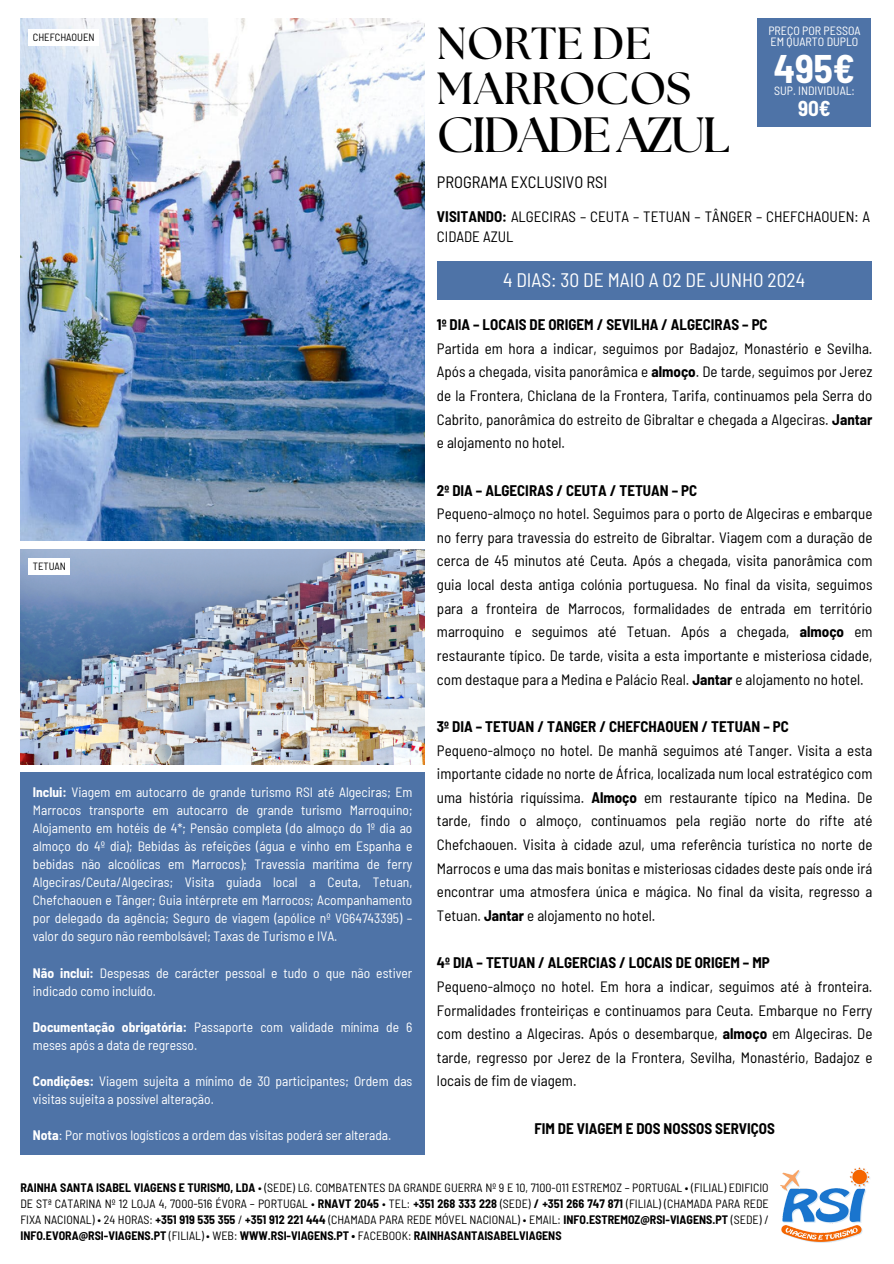
<style>
.page{position:relative;width:894px;height:1264px;background:#fff}
.page>*{position:absolute;margin:0;border:0;box-sizing:border-box;transform-origin:0 0}
.t1{font:700 49.35px "The Seasons";letter-spacing:-.04em;color:#000}
.t2{font:700 45px/45px "The Seasons";color:#000}
.t3{font:700 semi-condensed 39px "Barlow";color:#fff}
.t4{font:700 semi-condensed 21px "Barlow";color:#fff}
.t5{font:semi-condensed 19.5px "Barlow";color:#fff}
.t6{font:semi-condensed 16.5px "Barlow";color:#000}
.t7{font:semi-condensed 15px/23.7px "Barlow";color:#000;text-align:justify}
.t8{font:700 semi-condensed 15px "Barlow";color:#000}
.t9{font:semi-condensed 13.5px/18px "Barlow";color:#fff}
.t10{font:semi-condensed 12px/16px "Barlow";color:#000;text-align:justify}
.t11{font:semi-condensed 12px/11.2px "Barlow";color:#fff}
.t12{font:semi-condensed 10.5px "Barlow";color:#000}
.s1{font-weight:700}
</style>
<div class="page">
<img style="left:20px;top:18px;width:404px;height:522px">
<img style="left:780px;top:1167px;width:90px;height:75px">
<div style="left:20px;top:772px;width:404px;height:382px;background:#4e73a7"></div>
<div style="left:437px;top:261px;width:434px;height:39px;background:#4e73a7"></div>
<div style="left:757px;top:18px;width:114px;height:108px;background:#4e73a7"></div>
<img style="left:20px;top:549px;width:404px;height:215px">
<div style="left:29px;top:29px;width:70px;height:16px;background:#fff"></div>
<div style="left:29px;top:558px;width:41px;height:16px;background:#fff"></div>
<p class="t12" style="left:33px;top:30px;width:63px">CHEFCHAOUEN</p>
<p class="t12" style="left:33px;top:559px;width:35px">TETUAN</p>
<p class="t9" style="left:33px;top:783px;width:381px;text-align:justify"><span class="s1">Inclui:</span> Viagem em autocarro de grande turismo RSI até Algeciras; Em Marrocos transporte em autocarro de grande turismo Marroquino; Alojamento em hotéis de 4*; Pensão completa (do almoço do 1º dia ao almoço do 4º dia); Bebidas às refeições (água e vinho em Espanha e bebidas não alcoólicas em Marrocos); Travessia marítima de ferry Algeciras/Ceuta/Algeciras; Visita guiada local a Ceuta, Tetuan, Chefchaouen e Tânger; Guia intérprete em Marrocos; Acompanhamento por delegado da agência; Seguro de viagem (apólice nº VG64743395) – valor do seguro não reembolsável; Taxas de Turismo e IVA.</p>
<p class="t9" style="left:33px;top:963px;width:381px"><span class="s1">Não inclui:</span> Despesas de carácter pessoal e tudo o que não estiver indicado como incluído.</p>
<p class="t9" style="left:33px;top:1017px;width:381px"><span class="s1">Documentação obrigatória:</span> Passaporte com validade mínima de 6 meses após a data de regresso.</p>
<p class="t9" style="left:33px;top:1071px;width:381px"><span class="s1">Condições:</span> Viagem sujeita a mínimo de 30 participantes; Ordem das visitas sujeita a possível alteração.</p>
<p class="t9" style="left:33px;top:1125px;width:360px"><span class="s1">Nota</span>: Por motivos logísticos a ordem das visitas poderá ser alterada.</p>
<p class="t2" style="left:437px;top:23px;width:255px">NORTE DE<br>MARROCOS</p>
<p class="t1" style="left:437px;top:112px;width:294px">CIDADE AZUL</p>
<p class="t6" style="left:437px;top:172px;width:172px">PROGRAMA EXCLUSIVO RSI</p>
<p class="t11" style="left:768px;top:24px;width:94px">PREÇO POR PESSOA<br>EM QUARTO DUPLO</p>
<p class="t3" style="left:773px;top:44px;width:83px">495€</p>
<p class="t11" style="left:773px;top:85px;width:82px">SUP. INDIVIDUAL:</p>
<p class="t4" style="left:797px;top:95px;width:34px">90€</p>
<p class="t7" style="left:437px;top:206px;width:434px;line-height:20.2px"><span class="s1">VISITANDO:</span> ALGECIRAS – CEUTA – TETUAN – TÂNGER – CHEFCHAOUEN: A<br>CIDADE AZUL</p>
<p class="t5" style="left:503px;top:267px;width:303px">4 DIAS: 30 DE MAIO A 02 DE JUNHO 2024</p>
<p class="t8" style="left:437px;top:315px;width:332px">1º DIA – LOCAIS DE ORIGEM / SEVILHA / ALGECIRAS – PC</p>
<p class="t7" style="left:437px;top:336px;width:437px">Partida em hora a indicar, seguimos por Badajoz, Monastério e Sevilha.<br>Após a chegada, visita panorâmica e <span class="s1">almoço</span>. De tarde, seguimos por Jerez de la Frontera, Chiclana de la Frontera, Tarifa, continuamos pela Serra do Cabrito, panorâmica do estreito de Gibraltar e chegada a Algeciras. <span class="s1">Jantar </span>e alojamento no hotel.</p>
<p class="t8" style="left:437px;top:480px;width:262px">2º DIA – ALGECIRAS / CEUTA / TETUAN – PC</p>
<p class="t7" style="left:437px;top:501px;width:437px">Pequeno-almoço no hotel. Seguimos para o porto de Algeciras e embarque no ferry para travessia do estreito de Gibraltar. Viagem com a duração de cerca de 45 minutos até Ceuta. Após a chegada, visita panorâmica com guia local desta antiga colónia portuguesa. No final da visita, seguimos para a fronteira de Marrocos, formalidades de entrada em território marroquino e seguimos até Tetuan. Após a chegada, <span class="s1">almoço</span> em restaurante típico. De tarde, visita a esta importante e misteriosa cidade, com destaque para a Medina e Palácio Real. <span class="s1">Jantar</span> e alojamento no hotel.</p>
<p class="t8" style="left:437px;top:717px;width:353px">3º DIA – TETUAN / TANGER / CHEFCHAOUEN / TETUAN – PC</p>
<p class="t7" style="left:437px;top:737px;width:437px">Pequeno-almoço no hotel. De manhã seguimos até Tanger. Visita a esta importante cidade no norte de África, localizada num local estratégico com uma história riquíssima. <span class="s1">Almoço</span> em restaurante típico na Medina. De tarde, findo o almoço, continuamos pela região norte do rifte até Chefchaouen. Visita à cidade azul, uma referência turística no norte de Marrocos e uma das mais bonitas e misteriosas cidades deste país onde irá encontrar uma atmosfera única e mágica. No final da visita, regresso a Tetuan. <span class="s1">Jantar</span> e alojamento no hotel.</p>
<p class="t8" style="left:437px;top:953px;width:334px">4º DIA – TETUAN / ALGERCIAS / LOCAIS DE ORIGEM – MP</p>
<p class="t7" style="left:437px;top:974px;width:437px">Pequeno-almoço no hotel. Em hora a indicar, seguimos até à fronteira.<br>Formalidades fronteiriças e continuamos para Ceuta. Embarque no Ferry com destino a Algeciras. Após o desembarque, <span class="s1">almoço</span> em Algeciras. De tarde, regresso por Jerez de la Frontera, Sevilha, Monastério, Badajoz e locais de fim de viagem.</p>
<p class="t8" style="left:534px;top:1118px;width:242px">FIM DE VIAGEM E DOS NOSSOS SERVIÇOS</p>
<p class="t10" style="left:20px;top:1179px;width:749px"><span class="s1">RAINHA SANTA ISABEL VIAGENS E TURISMO, LDA</span> • (SEDE) LG. COMBATENTES DA GRANDE GUERRA Nº 9 E 10, 7100-011 ESTREMOZ – PORTUGAL • (FILIAL) EDIFICIO DE STª CATARINA Nº 12 LOJA 4, 7000-516 ÉVORA – PORTUGAL • <span class="s1">RNAVT 2045</span> • TEL: <span class="s1">+351 268 333 228</span> (SEDE) <span class="s1">/ +351 266 747 871</span> (FILIAL) (CHAMADA PARA REDE FIXA NACIONAL) • 24 HORAS: <span class="s1">+351 919 535 355</span> / <span class="s1">+351 912 221 444</span> (CHAMADA PARA REDE MÓVEL NACIONAL) • EMAIL: <span class="s1">INFO.ESTREMOZ@RSI-VIAGENS.PT</span> (SEDE) / <span class="s1">INFO.EVORA@RSI-VIAGENS.PT</span> (FILIAL) • WEB: <span class="s1">WWW.RSI-VIAGENS.PT •</span> FACEBOOK: <span class="s1">RAINHASANTAISABELVIAGENS</span></p>
</div>
